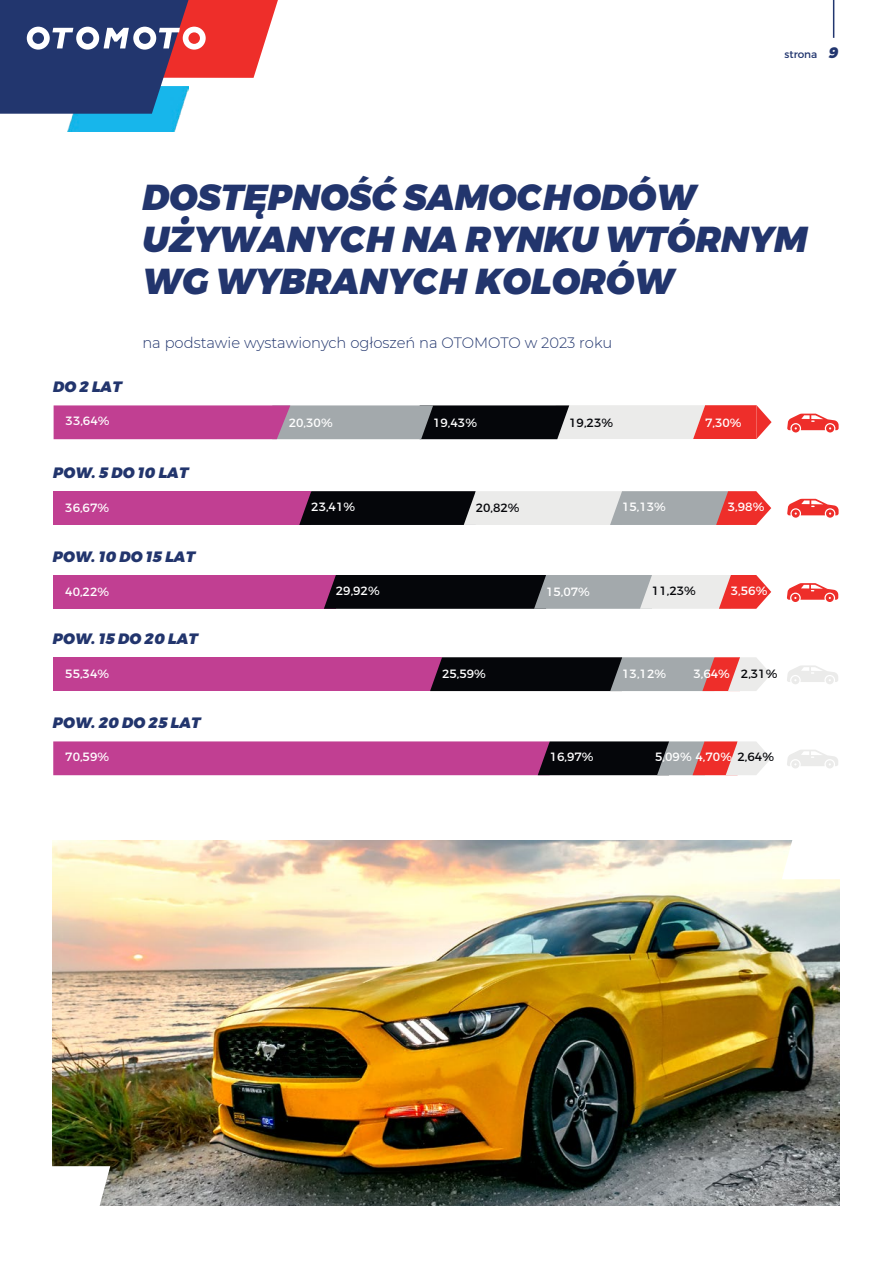
<style>
.page{position:relative;width:893px;height:1263px;background:#fff}
.page>*{position:absolute;margin:0;border:0;box-sizing:border-box;transform-origin:0 0}
.t1{font:italic 900 36px/42px "Montserrat";color:#22356d}
.t2{font:italic 900 15px "Montserrat";color:#22356d}
.t3{font:300 15px "Montserrat";color:#22366e}
.t4{font:12px "Montserrat";color:#fff}
.t5{font:12px "Montserrat";color:#05060a}
.t6{font:10.5px "Montserrat";color:#22366f}
.s1{font-weight:900;font-style:italic;font-size:15px}
.s2{color:#05060a}
</style>
<div class="page">
<div style="left:53px;top:741px;width:497px;height:34px;background:#c13f92"></div>
<svg style="left:538px;top:741px;width:233px;height:34px;background:#6c4f53"></svg>
<img style="left:67px;top:114px;width:114px;height:17px">
<svg style="left:0;top:0;width:278px;height:114px"></svg>
<hr style="left:833px;top:0;width:1px;height:38px;background:#22366f">
<svg style="left:787px;top:583px;width:51px;height:19px"></svg>
<svg style="left:787px;top:499px;width:52px;height:19px"></svg>
<svg style="left:787px;top:414px;width:52px;height:18px"></svg>
<svg style="left:54px;top:405px;width:718px;height:34px;background:#a56c87"></svg>
<svg style="left:787px;top:665px;width:51px;height:19px"></svg>
<svg style="left:787px;top:750px;width:51px;height:18px"></svg>
<div style="left:53px;top:657px;width:389px;height:34px;background:#c13f92"></div>
<svg style="left:430px;top:657px;width:341px;height:34px;background:#5f5054"></svg>
<div style="left:53px;top:575px;width:283px;height:34px;background:#c13f92"></div>
<svg style="left:324px;top:575px;width:447px;height:34px;background:#6e5d61"></svg>
<div style="left:54px;top:491px;width:257px;height:34px;background:#c13f92"></div>
<svg style="left:299px;top:491px;width:472px;height:34px;background:#8b797c"></svg>
<img style="left:53px;top:840px;width:786px;height:365px">
<svg style="left:52px;top:1166px;width:58px;height:40px"></svg>
<svg style="left:782px;top:840px;width:57px;height:39px"></svg>
<p class="t6" style="left:784px;top:46px;width:56px">strona <span class="s1">9</span></p>
<h1 class="t1" style="left:142px;top:177px;width:666px">DOSTĘPNOŚĆ SAMOCHODÓW<br>UŻYWANYCH NA RYNKU WTÓRNYM<br>WG WYBRANYCH KOLORÓW</h1>
<p class="t3" style="left:142px;top:332px;width:471px">na podstawie wystawionych ogłoszeń na OTOMOTO w 2023 roku</p>
<p class="t2" style="left:53px;top:375px;width:70px">DO 2 LAT</p>
<p class="t4" style="left:66px;top:411px;width:45px">33,64%</p>
<p class="t4" style="left:289px;top:413px;width:45px">20,30%</p>
<p class="t2" style="left:53px;top:460px;width:137px">POW. 5 DO 10 LAT</p>
<p class="t4" style="left:433px;top:413px;width:45px">19,43%</p>
<p class="t5" style="left:569px;top:413px;width:45px">19,23%</p>
<p class="t4" style="left:705px;top:413px;width:38px">7,30%</p>
<p class="t4" style="left:65px;top:498px;width:45px">36,67%</p>
<p class="t4" style="left:311px;top:497px;width:45px">23,41%</p>
<p class="t5" style="left:476px;top:498px;width:45px">20,82%</p>
<p class="t4" style="left:622px;top:497px;width:45px">15,13%</p>
<p class="t4" style="left:728px;top:497px;width:38px">3,98%</p>
<p class="t2" style="left:53px;top:544px;width:144px">POW. 10 DO 15 LAT</p>
<p class="t4" style="left:65px;top:582px;width:45px">40,22%</p>
<p class="t4" style="left:336px;top:581px;width:45px">29,92%</p>
<p class="t4" style="left:546px;top:582px;width:45px">15,07%</p>
<p class="t5" style="left:652px;top:581px;width:45px">11,23%</p>
<p class="t4" style="left:731px;top:581px;width:38px">3,56%</p>
<p class="t2" style="left:53px;top:627px;width:147px">POW. 15 DO 20 LAT</p>
<p class="t4" style="left:65px;top:664px;width:45px">55,34%</p>
<p class="t4" style="left:442px;top:664px;width:45px">25,59%</p>
<p class="t4" style="left:622px;top:664px;width:45px">13,12%</p>
<p class="t4" style="left:693px;top:664px;width:85px">3,64% <span class="s2">2,31%</span></p>
<p class="t2" style="left:53px;top:711px;width:149px">POW. 20 DO 25 LAT</p>
<p class="t4" style="left:65px;top:747px;width:45px">70,59%</p>
<p class="t4" style="left:550px;top:747px;width:45px">16,97%</p>
<p class="t4" style="left:655px;top:747px;width:120px">5,09% 4,70% <span class="s2">2,64%</span></p>
</div>
